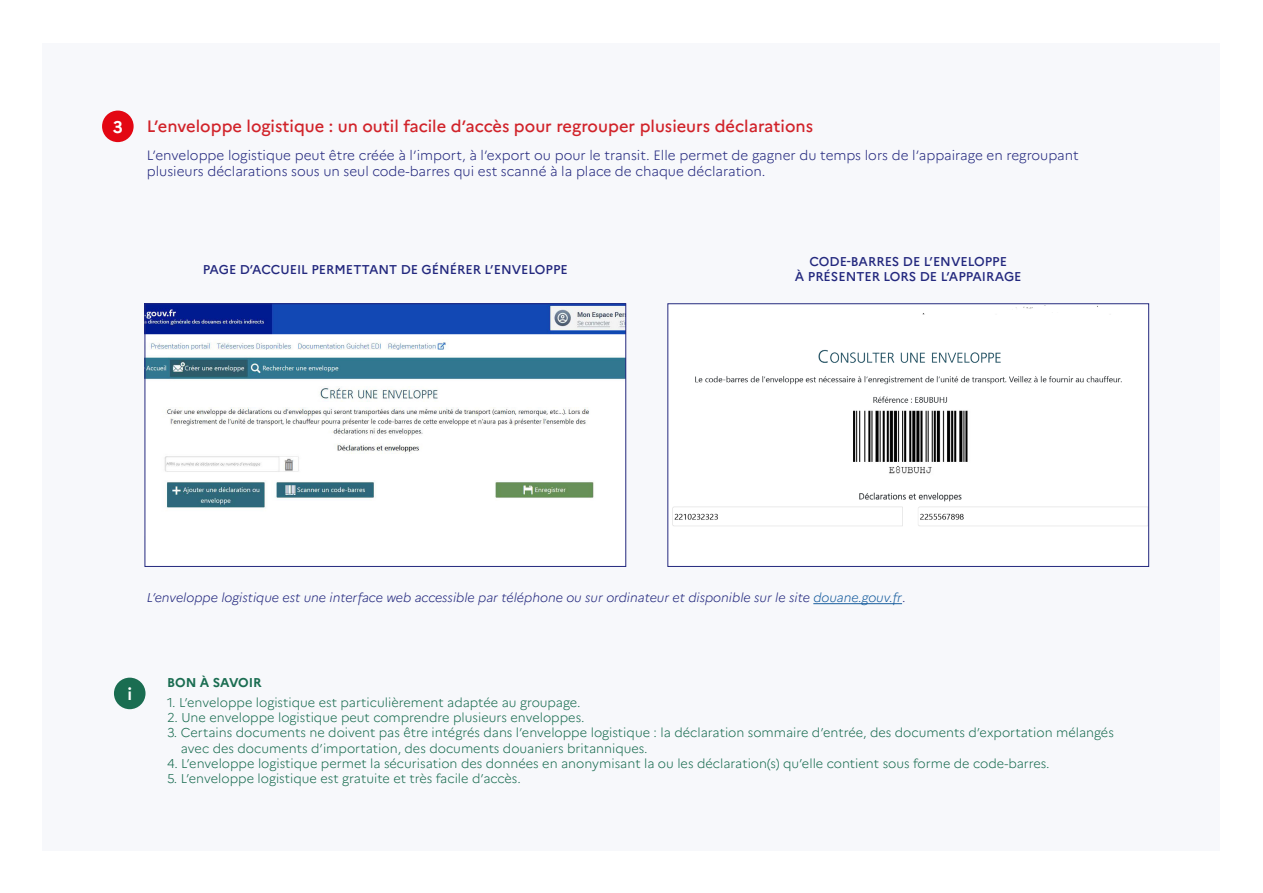
<style>
.page{position:relative;width:1263px;height:893px;background:#fff}
.page>*{position:absolute;margin:0;border:0;box-sizing:border-box;transform-origin:0 0}
.t1{font:700 16.95px "Marianne";color:#fff}
.t2{font:500 16.5px "Marianne";color:#d1232a}
.t3{font:300 13.5px/16.2px "Marianne";color:#23287e}
.t4{font:300 12.75px/15.3px "Marianne";color:#1a6d51}
.t5{font:italic 300 12.75px "Marianne";color:#23287e}
.t6{font:500 12.75px/15.3px "Marianne";color:#23287e;text-align:center}
.t7{font:700 12.75px "Marianne";color:#1a6d51}
.s1{color:#175d9e}
.s2{font-style:normal}
</style>
<div class="page">
<div style="left:43px;top:43px;width:1177px;height:807px;background:#f7f8fb"></div>
<div style="left:102px;top:111px;width:32px;height:31px;background:#e30713;border-radius:50%"></div>
<div style="left:114px;top:678px;width:32px;height:31px;background:#1a6d51;border-radius:50%"></div>
<hr style="left:813px;top:603px;width:89px;height:1px;background:#175d9e">
<img style="left:672px;top:305px;width:450px;height:221px">
<div style="left:667px;top:303px;width:482px;height:264px;border:1px solid #23287e"></div>
<div style="left:145px;top:304px;width:481px;height:262px;background:#fff"></div>
<img style="left:147px;top:305px;width:477px;height:203px">
<div style="left:145px;top:303px;width:481px;height:264px;border:1px solid #23287e"></div>
<p class="t1" style="left:113px;top:116px;width:12px">3</p>
<p class="t2" style="left:147px;top:116px;width:668px">L’enveloppe logistique : un outil facile d’accès pour regrouper plusieurs déclarations</p>
<p class="t3" style="left:147px;top:147px;width:933px">L’enveloppe logistique peut être créée à l’import, à l’export ou pour le transit. Elle permet de gagner du temps lors de l’appairage en regroupant plusieurs déclarations sous un seul code-barres qui est scanné à la place de chaque déclaration.</p>
<p class="t6" style="left:203px;top:261px;width:366px">PAGE D’ACCUEIL PERMETTANT DE GÉNÉRER L’ENVELOPPE</p>
<p class="t6" style="left:795px;top:254px;width:228px">CODE-BARRES DE L’ENVELOPPE<br>À PRÉSENTER LORS DE L’APPAIRAGE</p>
<p class="t5" style="left:147px;top:590px;width:760px">L’enveloppe logistique est une interface web accessible par téléphone ou sur ordinateur et disponible sur le site <span class="s1">douane.gouv.fr</span><span class="s2">.</span></p>
<p class="t1" style="left:127px;top:683px;width:6px">i</p>
<p class="t7" style="left:167px;top:675px;width:96px">BON À SAVOIR</p>
<p class="t4" style="left:167px;top:694px;width:415px">1. L’enveloppe logistique est particulièrement adaptée au groupage.</p>
<p class="t4" style="left:167px;top:710px;width:419px">2. Une enveloppe logistique peut comprendre plusieurs enveloppes.</p>
<p class="t4" style="left:181px;top:725px;width:934px;text-indent:-14px">3. Certains documents ne doivent pas être intégrés dans l’enveloppe logistique : la déclaration sommaire d’entrée, des documents d’exportation mélangés avec des documents d’importation, des documents douaniers britanniques.</p>
<p class="t4" style="left:167px;top:756px;width:884px">4. L’enveloppe logistique permet la sécurisation des données en anonymisant la ou les déclaration(s) qu’elle contient sous forme de code-barres.</p>
<p class="t4" style="left:167px;top:771px;width:355px">5. L’enveloppe logistique est gratuite et très facile d’accès.</p>
</div>
